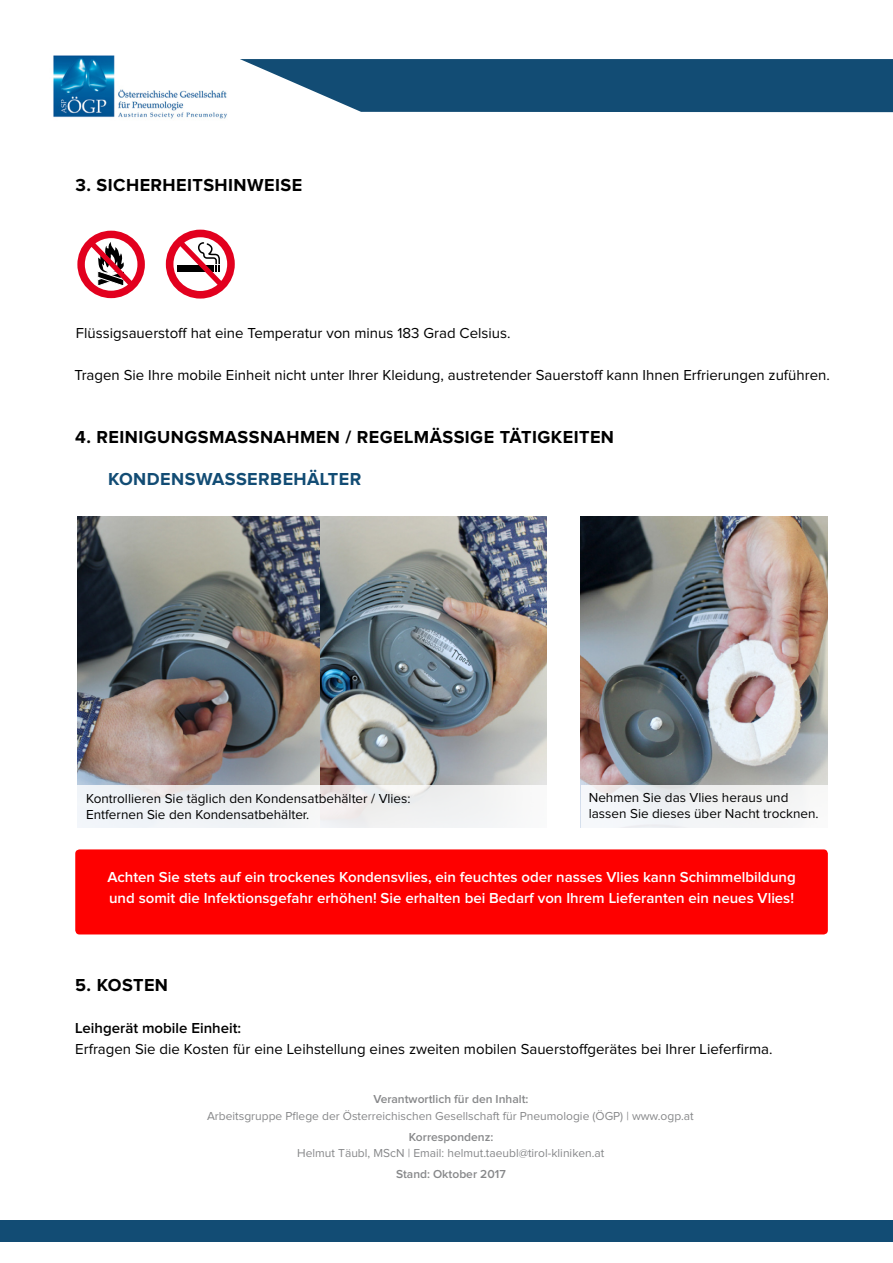
<style>
.page{position:relative;width:893px;height:1263px;background:#fff}
.page>*{position:absolute;margin:0;border:0;box-sizing:border-box;transform-origin:0 0}
.t1{font:700 18px "Proxima Nova";letter-spacing:.025em;color:#000}
.t2{font:700 18px "Proxima Nova";letter-spacing:.025em;color:#124c74}
.t3{font:15px "Proxima Nova";color:#000}
.t4{font:600 15px/21px "Proxima Nova";color:#fff}
.t5{font:600 15px "Proxima Nova";color:#000}
.t6{font:13.5px/15.8px "Proxima Nova";color:#000}
.t7{font:12px "Proxima Nova";color:#87888a}
.t8{font:600 12px "Proxima Nova";color:#87888a}
</style>
<div class="page">
<img style="left:53px;top:55px;width:174px;height:64px">
<svg style="left:240px;top:59px;width:653px;height:53px;background:#285c81"></svg>
<div style="left:0;top:1220px;width:893px;height:21px;background:#124c74"></div>
<img style="left:581px;top:517px;width:247px;height:268px">
<img style="left:77px;top:517px;width:469px;height:268px">
<svg style="left:77px;top:231px;width:68px;height:67px"></svg>
<svg style="left:166px;top:230px;width:69px;height:69px"></svg>
<div style="left:77px;top:785px;width:469px;height:42px;background:#f0f2f4"></div>
<div style="left:581px;top:785px;width:247px;height:42px;background:#f2f4f5"></div>
<div style="left:75px;top:849px;width:753px;height:85px;background:#fe0000;border-radius:4px"></div>
<p class="t1" style="left:75px;top:176px;width:228px">3. SICHERHEITSHINWEISE</p>
<p class="t3" style="left:76px;top:326px;width:436px">Flüssigsauerstoff hat eine Temperatur von minus 183 Grad Celsius.</p>
<p class="t3" style="left:74px;top:368px;width:757px">Tragen Sie Ihre mobile Einheit nicht unter Ihrer Kleidung, austretender Sauerstoff kann Ihnen Erfrierungen zuführen.</p>
<p class="t1" style="left:75px;top:428px;width:540px">4. REINIGUNGSMASSNAHMEN / REGELMÄSSIGE TÄTIGKEITEN</p>
<p class="t2" style="left:108px;top:470px;width:255px">KONDENSWASSERBEHÄLTER</p>
<p class="t6" style="left:86px;top:792px;width:326px">Kontrollieren Sie täglich den Kondensatbehälter / Vlies:<br>Entfernen Sie den Kondensatbehälter.</p>
<p class="t6" style="left:589px;top:791px;width:231px">Nehmen Sie das Vlies heraus und lassen Sie dieses über Nacht trocknen.</p>
<p class="t4" style="left:107px;top:867px;width:690px">Achten Sie stets auf ein trockenes Kondensvlies, ein feuchtes oder nasses Vlies kann Schimmelbildung und somit die Infektionsgefahr erhöhen! Sie erhalten bei Bedarf von Ihrem Lieferanten ein neues Vlies!</p>
<p class="t1" style="left:75px;top:976px;width:94px">5. KOSTEN</p>
<p class="t5" style="left:75px;top:1021px;width:167px">Leihgerät mobile Einheit:</p>
<p class="t3" style="left:75px;top:1042px;width:699px">Erfragen Sie die Kosten für eine Leihstellung eines zweiten mobilen Sauerstoffgerätes bei Ihrer Lieferfirma.</p>
<p class="t8" style="left:373px;top:1094px;width:156px">Verantwortlich für den Inhalt:</p>
<p class="t7" style="left:207px;top:1110px;width:488px">Arbeitsgruppe Pflege der Österreichischen Gesellschaft für Pneumologie (ÖGP) | www.ogp.at</p>
<p class="t8" style="left:409px;top:1131px;width:86px">Korrespondenz:</p>
<p class="t7" style="left:297px;top:1148px;width:309px">Helmut Täubl, MScN | Email: helmut.taeubl@tirol-kliniken.at</p>
<p class="t8" style="left:396px;top:1168px;width:111px">Stand: Oktober 2017</p>
</div>
